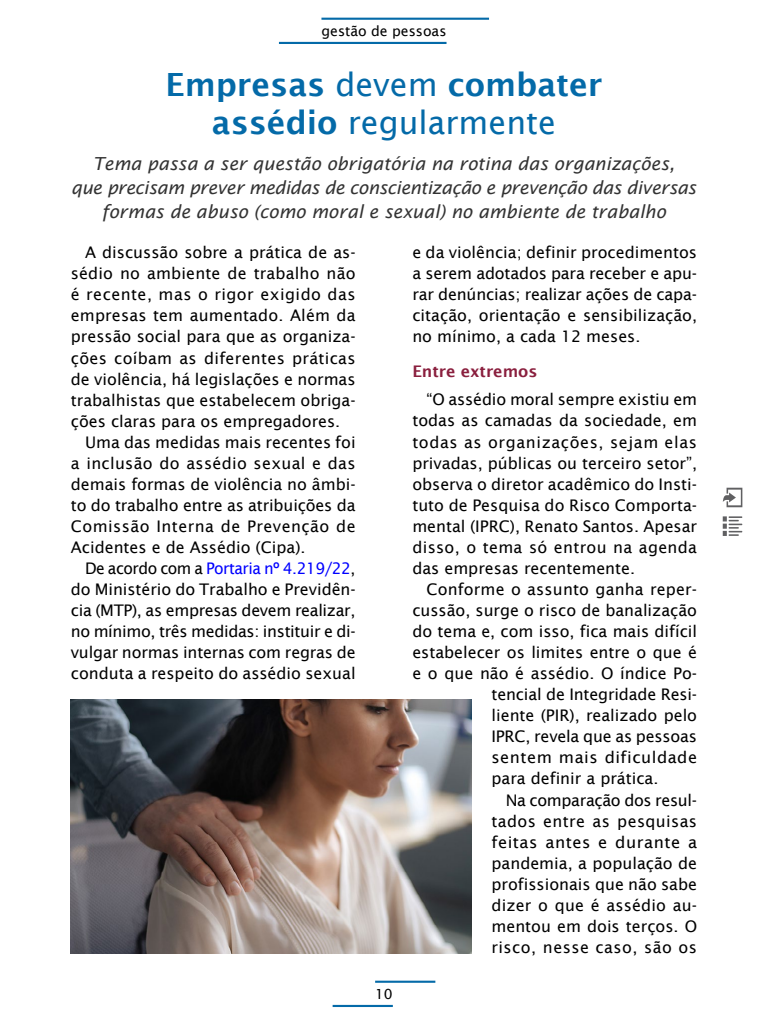
<style>
.page{position:relative;width:768px;height:1024px;background:#fff}
.page>*{position:absolute;margin:0;border:0;box-sizing:border-box;transform-origin:0 0}
.t1{font:600 32px/38px "Lucida Sans";color:#046aa8;text-align:center}
.t2{font:italic 18px/24px "Lucida Sans";color:#333;text-align:center}
.t3{font:16px/21.1px "Lucida Sans";color:#000;text-align:justify}
.t4{font:16px "Lucida Sans";letter-spacing:.03em;color:#000}
.t5{font:16px "Lucida Sans";letter-spacing:-.02em;color:#000}
.t6{font:16px "Lucida Sans";letter-spacing:.02em;color:#000}
.t7{font:16px "Lucida Sans";letter-spacing:-.03em;color:#00f}
.t8{font:16px "Lucida Sans";letter-spacing:.025em;color:#000}
.t9{font:600 16px "Lucida Sans";color:#8a1f3e}
.t10{font:14px "Lucida Sans";color:#000}
.s1{font-weight:400}
.s2{color:#000}
</style>
<div class="page">
<hr style="left:321px;top:18px;width:168px;height:2px;background:#046aa8">
<hr style="left:279px;top:42px;width:168px;height:2px;background:#046aa8">
<hr style="left:375px;top:981px;width:60px;height:2px;background:#046aa8">
<hr style="left:333px;top:1005px;width:60px;height:2px;background:#046aa8">
<svg style="left:723px;top:516px;width:19px;height:20px"></svg>
<svg style="left:723px;top:488px;width:19px;height:19px"></svg>
<img style="left:71px;top:700px;width:401px;height:253px">
<p class="t10" style="left:321px;top:23px;width:127px">gestão de pessoas</p>
<h1 class="t1" style="left:165px;top:65px;width:439px">Empresas <span class="s1">devem</span> combater assédio <span class="s1">regularmente</span></h1>
<p class="t2" style="left:71px;top:151px;width:627px">Tema passa a ser questão obrigatória na rotina das organizações,<br>que precisam prever medidas de conscientização e prevenção das diversas formas de abuso (como moral e sexual) no ambiente de trabalho</p>
<p class="t3" style="left:85px;top:242px;width:272px">A discussão sobre a prática de as-</p>
<p class="t3" style="left:71px;top:263px;width:286px">sédio no ambiente de trabalho não</p>
<p class="t4" style="left:71px;top:285px;width:286px">é recente, mas o rigor exigido das</p>
<p class="t3" style="left:71px;top:305px;width:286px">empresas tem aumentado. Além da</p>
<p class="t3" style="left:71px;top:326px;width:286px">pressão social para que as organiza-</p>
<p class="t6" style="left:71px;top:349px;width:286px">ções coíbam as diferentes práticas</p>
<p class="t3" style="left:71px;top:368px;width:286px">de violência, há legislações e normas</p>
<p class="t3" style="left:71px;top:389px;width:286px">trabalhistas que estabelecem obriga-</p>
<p class="t3" style="left:71px;top:410px;width:271px">ções claras para os empregadores.</p>
<p class="t3" style="left:85px;top:431px;width:272px">Uma das medidas mais recentes foi</p>
<p class="t6" style="left:71px;top:454px;width:286px">a inclusão do assédio sexual e das</p>
<p class="t3" style="left:71px;top:474px;width:286px">demais formas de violência no âmbi-</p>
<p class="t3" style="left:71px;top:495px;width:286px">to do trabalho entre as atribuições da</p>
<p class="t4" style="left:71px;top:517px;width:286px">Comissão Interna de Prevenção de</p>
<p class="t3" style="left:71px;top:537px;width:236px">Acidentes e de Assédio (Cipa).</p>
<p class="t7" style="left:85px;top:559px;width:272px"><span class="s2">De acordo com a</span> Portaria nº 4.219/22<span class="s2">,</span></p>
<p class="t3" style="left:71px;top:579px;width:286px">do Ministério do Trabalho e Previdên-</p>
<p class="t5" style="left:71px;top:601px;width:286px">cia (MTP), as empresas devem realizar,</p>
<p class="t5" style="left:71px;top:622px;width:285px">no mínimo, três medidas: instituir e di-</p>
<p class="t3" style="left:71px;top:642px;width:286px">vulgar normas internas com regras de</p>
<p class="t3" style="left:71px;top:663px;width:286px">conduta a respeito do assédio sexual</p>
<p class="t3" style="left:412px;top:242px;width:286px">e da violência; definir procedimentos a serem adotados para receber e apu&shy;rar denúncias; realizar ações de capa&shy;citação, orientação e sensibilização, no mínimo, a cada 12 meses.</p>
<p class="t9" style="left:412px;top:362px;width:127px">Entre extremos</p>
<p class="t3" style="left:412px;top:389px;width:286px;text-indent:14px">“O assédio moral sempre existiu em todas as camadas da sociedade, em todas as organizações, sejam elas privadas, públicas ou terceiro setor”, observa o diretor acadêmico do Insti&shy;tuto de Pesquisa do Risco Comporta&shy;mental (IPRC), Renato Santos. Apesar disso, o tema só entrou na agenda das empresas recentemente.</p>
<p class="t3" style="left:427px;top:579px;width:270px">Conforme o assunto ganha reper-</p>
<p class="t3" style="left:412px;top:600px;width:286px">cussão, surge o risco de banalização</p>
<p class="t3" style="left:412px;top:621px;width:286px">do tema e, com isso, fica mais difícil</p>
<p class="t3" style="left:412px;top:642px;width:286px">estabelecer os limites entre o que é</p>
<p class="t3" style="left:412px;top:663px;width:286px">e o que não é assédio. O índice Po-</p>
<p class="t3" style="left:492px;top:684px;width:205px">tencial de Integridade Resi-</p>
<p class="t3" style="left:492px;top:705px;width:207px">liente (PIR), realizado pelo</p>
<p class="t3" style="left:492px;top:726px;width:207px">IPRC, revela que as pessoas</p>
<p class="t4" style="left:492px;top:749px;width:207px">sentem mais dificuldade</p>
<p class="t3" style="left:492px;top:768px;width:168px">para definir a prática.</p>
<p class="t5" style="left:506px;top:791px;width:191px">Na comparação dos resul-</p>
<p class="t8" style="left:492px;top:812px;width:207px">tados entre as pesquisas</p>
<p class="t4" style="left:492px;top:833px;width:207px">feitas antes e durante a</p>
<p class="t3" style="left:492px;top:852px;width:207px">pandemia, a população de</p>
<p class="t3" style="left:492px;top:874px;width:207px">profissionais que não sabe</p>
<p class="t3" style="left:492px;top:895px;width:207px">dizer o que é assédio au-</p>
<p class="t3" style="left:492px;top:916px;width:207px">mentou em dois terços. O</p>
<p class="t4" style="left:492px;top:938px;width:207px">risco, nesse caso, são os</p>
<p class="t10" style="left:375px;top:986px;width:19px">10</p>
</div>
